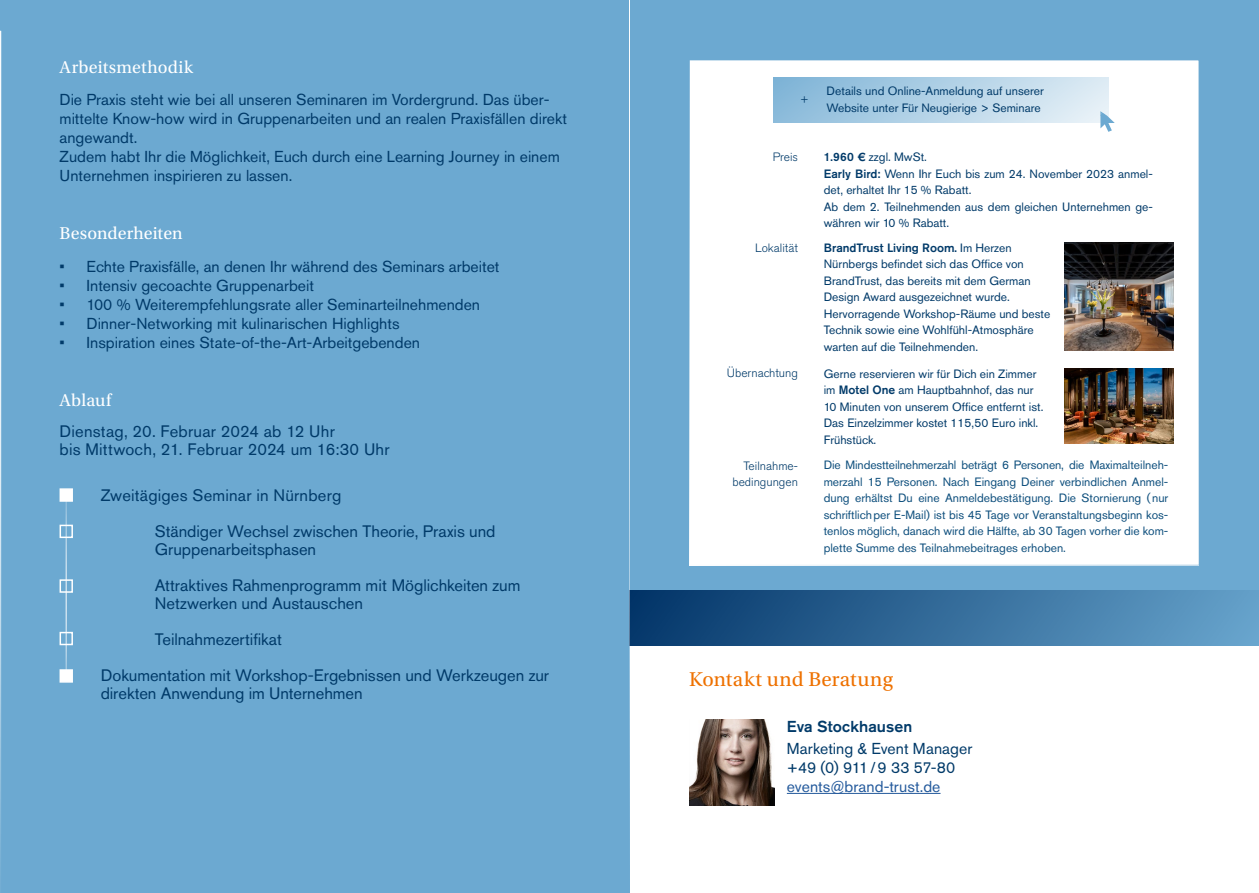
<style>
.page{position:relative;width:1259px;height:893px;background:#fff}
.page>*{position:absolute;margin:0;border:0;box-sizing:border-box;transform-origin:0 0}
.t1{font:21px "Utopia Std";letter-spacing:.01em;color:#ee7100}
.t2{font:18px "Utopia Std";letter-spacing:.01em;color:#fff}
.t3{font:16.5px/36px "Akzidenz Grotesk Pro";color:#003a69}
.t4{font:15.75px/18.9px "Akzidenz Grotesk Pro";color:#003a69}
.t5{font:15.75px "Akzidenz Grotesk Pro";letter-spacing:.005em;color:#245a9c}
.t6{font:500 15.75px "Akzidenz Grotesk Pro";letter-spacing:.005em;color:#003a69}
.t7{font:12px/16.5px "Akzidenz Grotesk Pro";color:#003a69}
.t8{font:12px/16.5px "Akzidenz Grotesk Pro";color:#0e4f7d;text-align:justify}
.t9{font:300 12px/16.5px "Akzidenz Grotesk Pro";color:#003a69;text-align:right}
.s1{font-weight:500}
</style>
<div class="page">
<div style="left:0;top:0;width:629px;height:893px;background:#6ca9d1"></div>
<hr style="left:0;top:31px;width:1px;height:862px;background:#fff">
<hr style="left:65px;top:489px;width:2px;height:193px;background:#fff">
<div style="left:60px;top:632px;width:13px;height:13px;border:2px solid #fff"></div>
<div style="left:60px;top:579px;width:13px;height:14px;border:2px solid #fff"></div>
<div style="left:60px;top:488px;width:13px;height:14px;background:#fff;border:2px solid #fff"></div>
<div style="left:60px;top:525px;width:13px;height:13px;border:2px solid #fff"></div>
<div style="left:60px;top:669px;width:13px;height:14px;background:#fff;border:2px solid #fff"></div>
<div style="left:629px;top:0;width:630px;height:645px;background:#6ca9d1"></div>
<div style="left:689px;top:60px;width:510px;height:505px;background:#fff"></div>
<div style="left:773px;top:77px;width:336px;height:45px;background:linear-gradient(to right,#83b6d8,#e4eff6)"></div>
<svg style="left:1100px;top:111px;width:14px;height:21px"></svg>
<div style="left:629px;top:590px;width:629px;height:55px;background:linear-gradient(to right,#033569,#67a3cc)"></div>
<img style="left:1064px;top:242px;width:110px;height:109px">
<img style="left:1064px;top:369px;width:110px;height:75px">
<hr style="left:787px;top:793px;width:153px;height:1px;background:#245a9c">
<img style="left:689px;top:720px;width:85px;height:85px">
<hr style="left:629px;top:0;width:1px;height:893px;background:#fff">
<h2 class="t2" style="left:60px;top:57px;width:135px">Arbeitsmethodik</h2>
<p class="t4" style="left:60px;top:90px;width:509px">Die Praxis steht wie bei all unseren Seminaren im Vordergrund. Das über&shy;mittelte Know-how wird in Gruppenarbeiten und an realen Praxisfällen direkt angewandt.<br>Zudem habt Ihr die Möglichkeit, Euch durch eine Learning Journey in einem Unternehmen inspirieren zu lassen.</p>
<h2 class="t2" style="left:60px;top:224px;width:125px">Besonderheiten</h2>
<h3 class="t4" style="left:60px;top:257px;width:441px">• Echte Praxisfälle, an denen Ihr während des Seminars arbeitet</h3>
<h3 class="t4" style="left:60px;top:276px;width:256px">• Intensiv gecoachte Gruppenarbeit</h3>
<h3 class="t4" style="left:60px;top:295px;width:422px">• 100 % Weiterempfehlungsrate aller Seminarteilnehmenden</h3>
<h3 class="t4" style="left:60px;top:314px;width:341px">• Dinner-Networking mit kulinarischen Highlights</h3>
<h3 class="t4" style="left:60px;top:333px;width:362px">• Inspiration eines State-of-the-Art-Arbeitgebenden</h3>
<h2 class="t2" style="left:60px;top:390px;width:53px">Ablauf</h2>
<h3 class="t3" style="left:60px;top:422px;width:331px;line-height:18px">Dienstag, 20. Februar 2024 ab 12 Uhr<br>bis Mittwoch, 21. Februar 2024 um 16:30 Uhr</h3>
<h3 class="t3" style="left:155px;top:477px;width:342px;text-indent:-54px">Zweitägiges Seminar in Nürnberg<br>Ständiger Wechsel zwischen Theorie, Praxis und</h3>
<h3 class="t3" style="left:155px;top:531px;width:367px">Gruppenarbeitsphasen<br>Attraktives Rahmenprogramm mit Möglichkeiten zum</h3>
<h3 class="t3" style="left:155px;top:585px;width:210px">Netzwerken und Austauschen</h3>
<h3 class="t3" style="left:155px;top:621px;width:129px">Teilnahmezertifikat</h3>
<h3 class="t3" style="left:101px;top:658px;width:450px">Dokumentation mit Workshop-Ergebnissen und Werkzeugen zur</h3>
<h3 class="t3" style="left:101px;top:676px;width:263px">direkten Anwendung im Unternehmen</h3>
<p class="t9" style="left:800px;top:91px;width:10px">+</p>
<p class="t7" style="left:826px;top:83px;width:219px">Details und Online-Anmeldung auf unserer<br>Website unter Für Neugierige &gt; Seminare</p>
<p class="t9" style="left:773px;top:149px;width:27px">Preis</p>
<p class="t7" style="left:824px;top:149px;width:330px"><span class="s1">1.960 €</span> zzgl. MwSt.<br><span class="s1">Early Bird:</span> Wenn Ihr Euch bis zum 24. November 2023 anmel&shy;det, erhaltet Ihr 15 % Rabatt.<br>Ab dem 2. Teilnehmenden aus dem gleichen Unternehmen ge&shy;währen wir 10 % Rabatt.</p>
<p class="t9" style="left:755px;top:239px;width:44px">Lokalität</p>
<p class="t7" style="left:824px;top:239px;width:228px"><span class="s1">BrandTrust Living Room.</span> Im Herzen Nürnbergs befindet sich das Office von BrandTrust, das bereits mit dem German Design Award ausgezeichnet wurde.<br>Hervorragende Workshop-Räume und beste Technik sowie eine Wohlfühl-Atmosphäre warten auf die Teilnehmenden.</p>
<p class="t9" style="left:727px;top:364px;width:73px">Übernachtung</p>
<p class="t7" style="left:824px;top:365px;width:221px">Gerne reservieren wir für Dich ein Zimmer im <span class="s1">Motel One</span> am Hauptbahnhof, das nur 10 Minuten von unserem Office entfernt ist.<br>Das Einzelzimmer kostet 115,50 Euro inkl.<br>Frühstück.</p>
<p class="t9" style="left:732px;top:457px;width:67px">Teilnahme&shy;bedingungen</p>
<p class="t8" style="left:823px;top:456px;width:346px">Die Mindestteilnehmerzahl beträgt 6 Personen, die Maximalteilneh&shy;merzahl 15 Personen. Nach Eingang Deiner verbindlichen Anmel&shy;dung erhältst Du eine Anmeldebestätigung. Die Stornierung (nur schriftlichper E-Mail) ist bis 45 Tage vor Veranstaltungsbeginn kos&shy;tenlos möglich, danach wird die Hälfte, ab 30 Tagen vorher die kom&shy;plette Summe des Teilnahmebeitrages erhoben.</p>
<h1 class="t1" style="left:689px;top:667px;width:205px">Kontakt und Beratung</h1>
<h3 class="t6" style="left:787px;top:716px;width:127px">Eva Stockhausen</h3>
<h3 class="t4" style="left:787px;top:739px;width:187px">Marketing &amp; Event Manager +49 (0) 911/9 33 57-80</h3>
<h3 class="t5" style="left:787px;top:776px;width:155px">events@brand-trust.de</h3>
</div>
